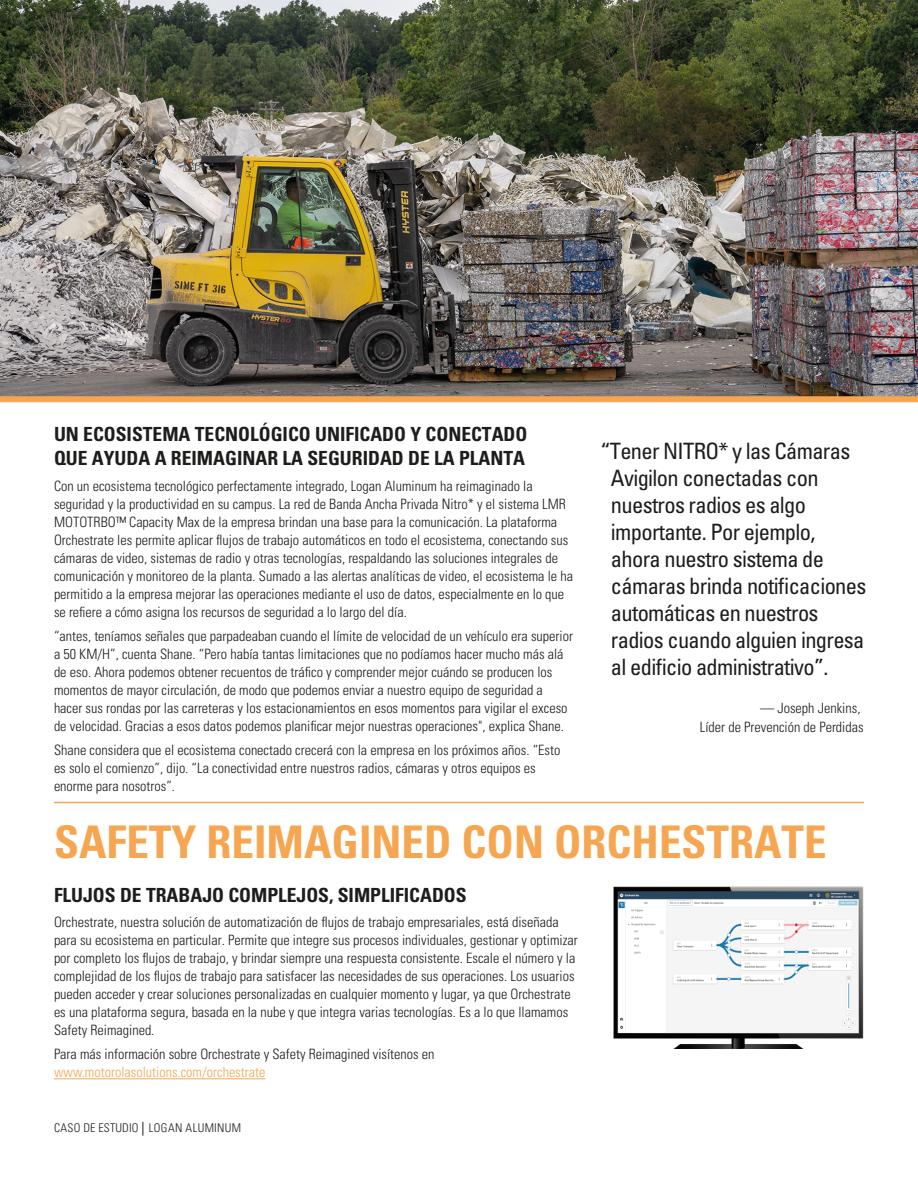
<style>
.page{position:relative;width:918px;height:1188px;background:#fff}
.page>*{position:absolute;margin:0;border:0;box-sizing:border-box;transform-origin:0 0}
.t1{font:700 condensed 45px "Univers LT Std";color:#f6a651}
.t2{font:condensed 22.5px/27px "Univers LT Std";letter-spacing:-.03em;color:#1d1d1b}
.t3{font:700 condensed 19.5px/23.4px "Univers LT Std";color:#1d1d1b}
.t4{font:300 condensed 14.25px/18px "Univers LT Std";color:#1d1d1b}
.t5{font:300 condensed 14.25px "Univers LT Std";color:#f6a651}
.t6{font:300 condensed 12px "Univers LT Std";letter-spacing:.025em;color:#1d1d1b}
</style>
<div class="page">
<svg style="left:143px;top:1122px;width:1px;height:14px"></svg>
<img style="left:0;top:0;width:918px;height:396px">
<div style="left:0;top:396px;width:918px;height:6px;background:#f6a651"></div>
<hr style="left:54px;top:802px;width:810px;height:1px;background:#f6a651">
<img style="left:613px;top:887px;width:251px;height:161px">
<hr style="left:54px;top:1078px;width:211px;height:1px;background:#f6a651">
<h3 class="t3" style="left:54px;top:422px;width:475px">UN ECOSISTEMA TECNOLÓGICO UNIFICADO Y CONECTADO<br>QUE AYUDA A REIMAGINAR LA SEGURIDAD DE LA PLANTA</h3>
<p class="t4" style="left:54px;top:477px;width:521px">Con un ecosistema tecnológico perfectamente integrado, Logan Aluminum ha reimaginado la seguridad y la productividad en su campus. La red de Banda Ancha Privada Nitro* y el sistema LMR MOTOTRBO™ Capacity Max de la empresa brindan una base para la comunicación. La plataforma Orchestrate les permite aplicar flujos de trabajo automáticos en todo el ecosistema, conectando sus cámaras de video, sistemas de radio y otras tecnologías, respaldando las soluciones integrales de comunicación y monitoreo de la planta. Sumado a las alertas analíticas de video, el ecosistema le ha permitido a la empresa mejorar las operaciones mediante el uso de datos, especialmente en lo que se refiere a cómo asigna los recursos de seguridad a lo largo del día.</p>
<p class="t4" style="left:54px;top:627px;width:520px">“antes, teníamos señales que parpadeaban cuando el límite de velocidad de un vehículo era superior a 50 KM/H”, cuenta Shane. “Pero había tantas limitaciones que no podíamos hacer mucho más alá de eso. Ahora podemos obtener recuentos de tráfico y comprender mejor cuándo se producen los momentos de mayor circulación, de modo que podemos enviar a nuestro equipo de seguridad a hacer sus rondas por las carreteras y los estacionamientos en esos momentos para vigilar el exceso de velocidad. Gracias a esos datos podemos planificar mejor nuestras operaciones", explica Shane.</p>
<p class="t4" style="left:54px;top:741px;width:508px">Shane considera que el ecosistema conectado crecerá con la empresa en los próximos años. “Esto es solo el comienzo”, dijo. “La conectividad entre nuestros radios, cámaras y otros equipos es enorme para nosotros”.</p>
<h1 class="t1" style="left:54px;top:815px;width:774px">SAFETY REIMAGINED CON ORCHESTRATE</h1>
<p class="t2" style="left:611px;top:437px;width:257px;text-indent:-11px">“Tener NITRO* y las Cámaras<br>Avigilon conectadas con nuestros radios es algo importante. Por ejemplo, ahora nuestro sistema de cámaras brinda notificaciones automáticas en nuestros radios cuando alguien ingresa al edificio administrativo”.</p>
<p class="t4" style="left:700px;top:699px;width:165px;text-align:right">— Joseph Jenkins,<br>Líder de Prevención de Perdidas</p>
<h3 class="t3" style="left:54px;top:883px;width:414px">FLUJOS DE TRABAJO COMPLEJOS, SIMPLIFICADOS</h3>
<p class="t4" style="left:54px;top:913px;width:525px">Orchestrate, nuestra solución de automatización de flujos de trabajo empresariales, está diseñada para su ecosistema en particular. Permite que integre sus procesos individuales, gestionar y optimizar por completo los flujos de trabajo, y brindar siempre una respuesta consistente. Escale el número y la complejidad de los flujos de trabajo para satisfacer las necesidades de sus operaciones. Los usuarios pueden acceder y crear soluciones personalizadas en cualquier momento y lugar, ya que Orchestrate es una plataforma segura, basada en la nube y que integra varias tecnologías. Es a lo que llamamos Safety Reimagined.</p>
<p class="t4" style="left:54px;top:1045px;width:382px">Para más información sobre Orchestrate y Safety Reimagined visítenos en</p>
<p class="t5" style="left:54px;top:1064px;width:213px">www.motorolasolutions.com/orchestrate</p>
<p class="t6" style="left:54px;top:1121px;width:189px">CASO DE ESTUDIO LOGAN ALUMINUM</p>
</div>
